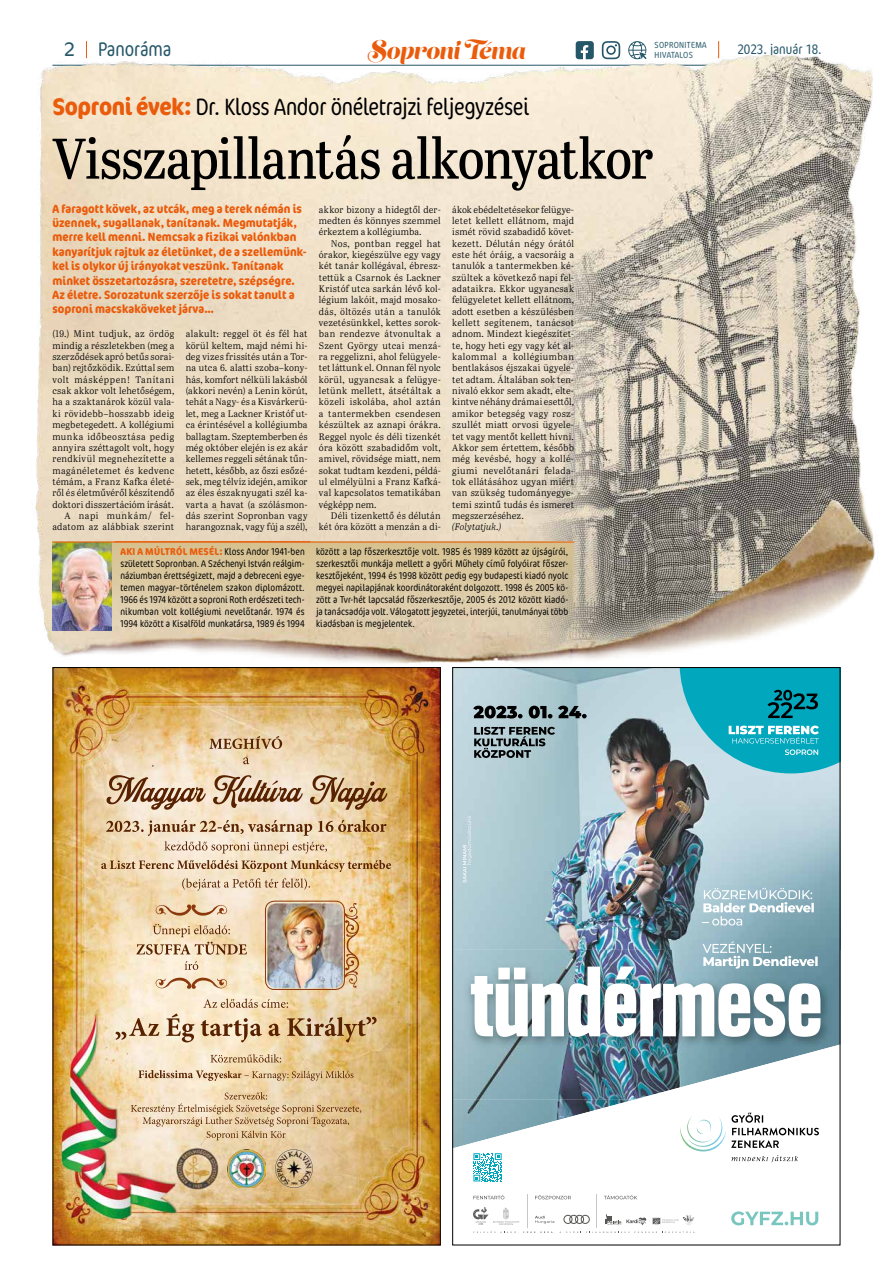
<style>
.page{position:relative;width:893px;height:1276px;background:#fff}
.page>*{position:absolute;margin:0;border:0;box-sizing:border-box;transform-origin:0 0}
.t1{font:57px "Abril Titling Cnd";letter-spacing:-.02em;color:#000}
.t2{font:300 condensed 24px "Cocon Pro";letter-spacing:-.015em;color:#000}
.t3{font:23px "Lust Script";color:#ea5b0b}
.t4{font:300 condensed 20px "Cocon Pro";color:#255769}
.t5{font:300 20px "Cocon Pro";color:#255769}
.t6{font:300 condensed 14px "Cocon Pro";color:#255769}
.t7{font:700 condensed 12px/14.4px "Cocon Pro";letter-spacing:.005em;color:#ea5b0b}
.t8{font:300 condensed 10px/12px "Cocon Pro";letter-spacing:.01em;color:#000;text-align:justify}
.t9{font:9.5px/11.3px "Abril Text Lt";letter-spacing:.02em;color:#000;text-align:justify}
.t10{font:italic 9.5px "Abril Text Lt";letter-spacing:.01em;color:#000}
.t11{font:300 condensed 9px "Cocon Pro";letter-spacing:.035em;color:#255769}
.s1{font-size:26.7px}
.s2{font-weight:700;color:#ea5b0b}
</style>
<div class="page">
<svg style="left:86px;top:41px;width:1px;height:15px"></svg>
<svg style="left:718px;top:41px;width:1px;height:15px"></svg>
<svg style="left:576px;top:41px;width:18px;height:15px"></svg>
<svg style="left:602px;top:41px;width:18px;height:15px"></svg>
<svg style="left:628px;top:41px;width:19px;height:15px"></svg>
<img style="left:454px;top:669px;width:210px;height:281px">
<img style="left:664px;top:669px;width:174px;height:281px">
<svg style="left:463px;top:1099px;width:356px;height:129px"></svg>
<svg style="left:473px;top:1195px;width:31px;height:4px"></svg>
<svg style="left:535px;top:1195px;width:36px;height:4px"></svg>
<svg style="left:535px;top:1215px;width:19px;height:8px"></svg>
<svg style="left:563px;top:1214px;width:27px;height:10px"></svg>
<hr style="left:528px;top:1194px;width:1px;height:33px;background:#c6c6c6">
<hr style="left:596px;top:1194px;width:1px;height:33px;background:#c6c6c6">
<svg style="left:604px;top:1195px;width:33px;height:4px"></svg>
<svg style="left:605px;top:1214px;width:41px;height:11px"></svg>
<svg style="left:473px;top:1231px;width:222px;height:2px"></svg>
<svg style="left:652px;top:1215px;width:42px;height:10px"></svg>
<svg style="left:473px;top:1207px;width:46px;height:17px"></svg>
<svg style="left:731px;top:1211px;width:87px;height:14px"></svg>
<svg style="left:680px;top:1112px;width:139px;height:50px"></svg>
<svg style="left:473px;top:1153px;width:29px;height:28px"></svg>
<svg style="left:473px;top:705px;width:114px;height:13px"></svg>
<svg style="left:474px;top:727px;width:81px;height:31px;background:#728387"></svg>
<img style="left:454px;top:950px;width:316px;height:149px">
<img style="left:770px;top:950px;width:68px;height:94px">
<img style="left:636px;top:1044px;width:202px;height:55px">
<img style="left:801px;top:1088px;width:37px;height:11px">
<svg style="left:463px;top:815px;width:9px;height:67px"></svg>
<svg style="left:680px;top:669px;width:158px;height:104px;background:#2badc0"></svg>
<svg style="left:702px;top:888px;width:112px;height:37px;background:#abc7d0"></svg>
<img style="left:471px;top:941px;width:349px;height:96px">
<img style="left:54px;top:669px;width:385px;height:574px">
<svg style="left:209px;top:736px;width:73px;height:13px"></svg>
<svg style="left:243px;top:757px;width:6px;height:7px"></svg>
<svg style="left:106px;top:775px;width:281px;height:34px;background:#c5a88b"></svg>
<svg style="left:106px;top:819px;width:280px;height:34px;background:#dbc2a1"></svg>
<svg style="left:101px;top:860px;width:290px;height:12px;background:#ccad88"></svg>
<svg style="left:182px;top:878px;width:128px;height:12px;background:#d8bfa1"></svg>
<svg style="left:136px;top:924px;width:111px;height:30px;background:#dcc2a0"></svg>
<svg style="left:185px;top:961px;width:13px;height:9px"></svg>
<svg style="left:116px;top:998px;width:261px;height:44px;background:#dcc29f"></svg>
<svg style="left:211px;top:1054px;width:70px;height:8px"></svg>
<svg style="left:138px;top:1070px;width:216px;height:11px;background:#d1b38b"></svg>
<svg style="left:131px;top:1092px;width:230px;height:48px;background:#e0c6a0"></svg>
<div style="left:265px;top:900px;width:80px;height:90px;border:1px solid #8c380d;border-radius:9px"></div>
<svg style="left:155px;top:976px;width:73px;height:14px"></svg>
<svg style="left:155px;top:903px;width:73px;height:14px"></svg>
<svg style="left:344px;top:903px;width:17px;height:84px"></svg>
<img style="left:175px;top:1147px;width:44px;height:43px">
<img style="left:227px;top:1149px;width:38px;height:38px">
<img style="left:312px;top:1149px;width:1px;height:38px">
<img style="left:275px;top:1186px;width:37px;height:1px">
<img style="left:275px;top:1149px;width:37px;height:37px">
<img style="left:35px;top:56px;width:840px;height:608px">
<div style="left:52px;top:541px;width:522px;height:81px;background:linear-gradient(to bottom,#d6c290,#decdb1)"></div>
<img style="left:52px;top:542px;width:60px;height:89px">
<hr style="left:52px;top:541px;width:522px;height:1px;background:#ea5b0b">
<h3 class="t5" style="left:64px;top:36px;width:13px">2</h3>
<h3 class="t3" style="left:368px;top:36px;width:159px"><span class="s1">S</span>oproni Téma</h3>
<h3 class="t6" style="left:737px;top:40px;width:86px">2023. január 18.</h3>
<h3 class="t4" style="left:98px;top:37px;width:75px">Panoráma</h3>
<p class="t11" style="left:655px;top:49px;width:40px">HIVATALOS</p>
<p class="t11" style="left:655px;top:40px;width:54px">SOPRONITEMA</p>
<h2 class="t2" style="left:52px;top:91px;width:478px"><span class="s2">Soproni évek:</span> Dr. Kloss Andor önéletrajzi feljegyzései</h2>
<h1 class="t1" style="left:52px;top:117px;width:602px">Visszapillantás alkonyatkor</h1>
<p class="t7" style="left:52px;top:201px;width:256px">A faragott kövek, az utcák, meg a terek némán is üzennek, sugallanak, tanítanak. Megmutatják, merre kell menni. Nemcsak a fizikai valónkban kanyarítjuk rajtuk az életünket, de a szellemünk&shy;kel is olykor új irányokat veszünk. Tanítanak minket összetartozásra, szeretetre, szépségre.<br>Az életre. Sorozatunk szerzője is sokat tanult a soproni macskaköveket járva…</p>
<p class="t9" style="left:52px;top:328px;width:123px;text-align:right">(19.) Mint tudjuk, az ördög mindig a részletekben (meg a szerződések apró betűs sorai&shy;ban) rejtőzködik. Ezúttal sem volt másképpen! Tanítani csak akkor volt lehetőségem, ha a szaktanárok közül vala&shy;ki rövidebb–hosszabb ideig megbetegedett. A kollégiumi munka időbeosztása pedig annyira széttagolt volt, hogy rendkívül megnehezítette a magánéletemet és kedvenc témám, a Franz Kafka életé&shy;ről és életművéről készítendő doktori disszertációm írását.<br>A napi munkám/ fel&shy;adatom az alábbiak szerint</p>
<p class="t9" style="left:186px;top:328px;width:123px">alakult: reggel öt és fél hat körül keltem, majd némi hi&shy;deg vizes frissítés után a Tor&shy;na utca 6. alatti szoba–kony&shy;hás, komfort nélküli lakásból (akkori nevén) a Lenin körút, tehát a Nagy- és a Kisvárkerü&shy;let, meg a Lackner Kristóf ut&shy;ca érintésével a kollégiumba ballagtam. Szeptemberben és még október elején is ez akár kellemes reggeli sétának tűn&shy;hetett, később, az őszi esőzé&shy;sek, meg télvíz idején, amikor az éles északnyugati szél ka&shy;varta a havat (a szólásmon&shy;dás szerint Sopronban vagy harangoznak, vagy fúj a szél),</p>
<p class="t9" style="left:319px;top:203px;width:123px">akkor bizony a hidegtől der&shy;medten és könnyes szemmel érkeztem a kollégiumba.</p>
<p class="t9" style="left:319px;top:237px;width:123px;text-indent:12px">Nos, pontban reggel hat órakor, kiegészülve egy vagy két tanár kollégával, ébresz&shy;tettük a Csarnok és Lackner Kristóf utca sarkán lévő kol&shy;légium lakóit, majd mosako&shy;dás, öltözés után a tanulók vezetésünkkel, kettes sorok&shy;ban rendezve átvonultak a Szent György utcai menzá&shy;ra reggelizni, ahol felügyele&shy;tet láttunk el. Onnan fél nyolc körül, ugyancsak a felügye&shy;letünk mellett, átsétáltak a közeli iskolába, ahol aztán a tantermekben csendesen készültek az aznapi órákra.<br>Reggel nyolc és déli tizenkét óra között szabadidőm volt, amivel, rövidsége miatt, nem sokat tudtam kezdeni, példá&shy;ul elmélyülni a Franz Kafká&shy;val kapcsolatos tematikában végképp nem.</p>
<p class="t9" style="left:319px;top:509px;width:123px;text-align:right">Déli tizenkettő és délután két óra között a menzán a di-</p>
<p class="t9" style="left:452px;top:203px;width:123px">ákok ebédeltetésekor felügye&shy;letet kellett ellátnom, majd ismét rövid szabadidő követ&shy;kezett. Délután négy órától este hét óráig, a vacsoráig a tanulók a tantermekben ké&shy;szültek a következő napi fel&shy;adataikra. Ekkor ugyancsak felügyeletet kellett ellátnom, adott esetben a készülésben kellett segítenem, tanácsot adnom. Mindezt kiegészítet&shy;te, hogy heti egy vagy két al&shy;kalommal a kollégiumban bentlakásos éjszakai ügyele&shy;tet adtam. Általában sok ten&shy;nivaló ekkor sem akadt, elte&shy;kintve néhány drámai esettől, amikor betegség vagy ros - szullét miatt orvosi ügyele&shy;tet vagy mentőt kellett hívni.<br>Akkor sem értettem, később még kevésbé, hogy a kollé&shy;giumi nevelőtanári felada&shy;tok ellátásához ugyan miért van szükség tudományegye&shy;temi szintű tudás és ismeret megszerzéséhez.</p>
<p class="t10" style="left:452px;top:520px;width:51px">(Folytatjuk.)</p>
<p class="t8" style="left:120px;top:546px;width:186px"><span class="s2">AKI A MÚLTRÓL MESÉL:</span> Kloss Andor 1941-ben született Sopronban. A Széchenyi István reálgim&shy;náziumban érettségizett, majd a debreceni egye&shy;temen magyar–történelem szakon diplomázott.<br>1966 és 1974 között a soproni Roth erdészeti tech&shy;nikumban volt kollégiumi nevelőtanár. 1974 és 1994 között a Kisalföld munkatársa, 1989 és 1994</p>
<p class="t8" style="left:316px;top:546px;width:254px">között a lap főszerkesztője volt. 1985 és 1989 között az újságírói, szerkesztői munkája mellett a győri Műhely című folyóirat főszer&shy;kesztőjeként, 1994 és 1998 között pedig egy budapesti kiadó nyolc megyei napilapjának koordinátoraként dolgozott. 1998 és 2005 kö&shy;zött a Tvr-hét lapcsalád főszerkesztője, 2005 és 2012 között kiadó&shy;ja tanácsadója volt. Válogatott jegyzetei, interjúi, tanulmányai több kiadásban is megjelentek.</p>
</div>
